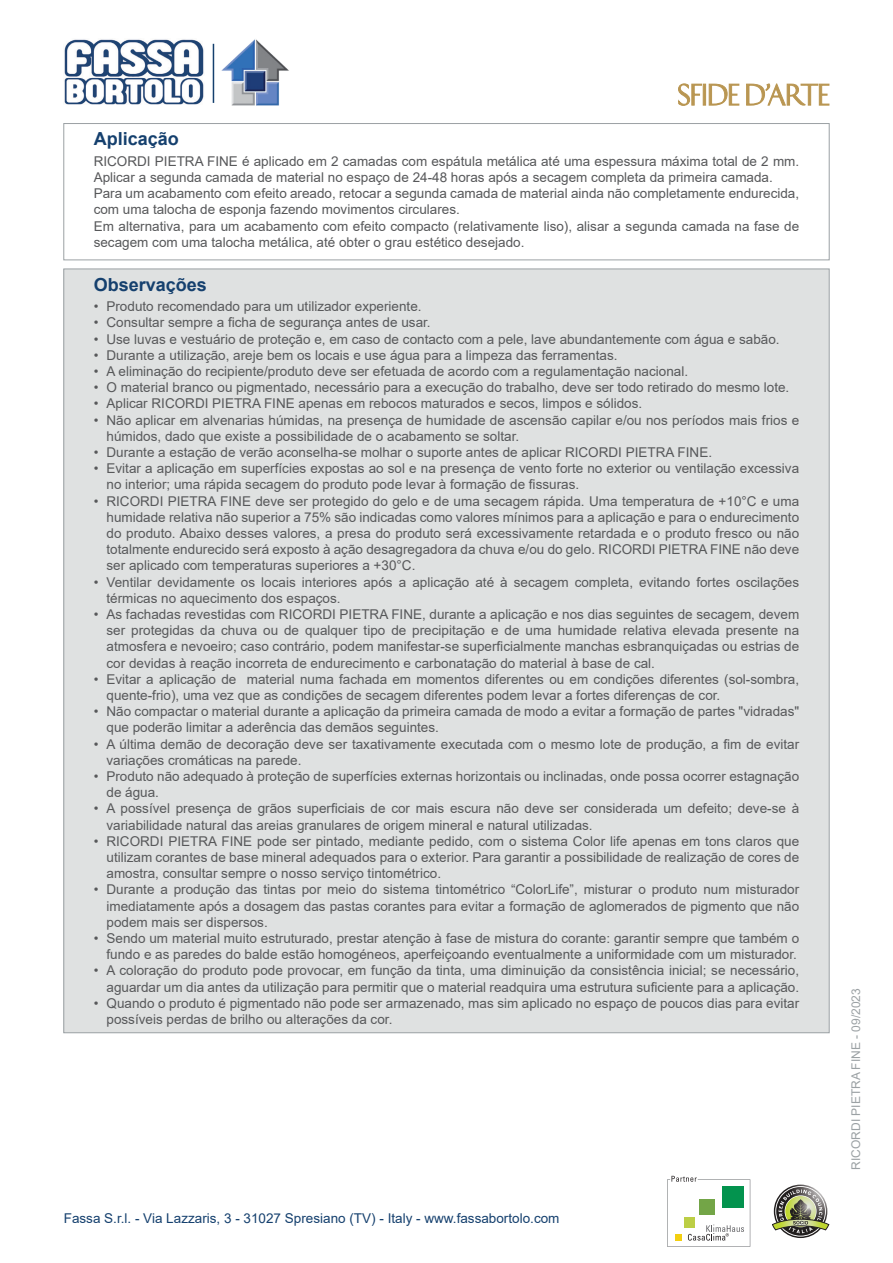
<style>
.page{position:relative;width:893px;height:1263px;background:#fff}
.page>*{position:absolute;margin:0;border:0;box-sizing:border-box;transform-origin:0 0}
.Titolo{font:700 18px "Arial";color:#15406e}
.Applicazione{font:13.5px/16.2px "Arial";color:#57585a}
.t1{font:13.5px "Arial";color:#15406e}
.t2{font:12px "Arial";color:#9ba1a4}
</style>
<div class="page">
<div style="left:64px;top:123px;width:765px;height:137px;border:1px solid #9ba1a4"></div>
<div style="left:64px;top:269px;width:765px;height:764px;background:#dfe1e1"></div>
<svg style="left:667px;top:1176px;width:83px;height:71px"></svg>
<svg style="left:772px;top:1186px;width:57px;height:50px"></svg>
<img style="left:64px;top:39px;width:140px;height:66px">
<hr style="left:213px;top:44px;width:1px;height:59px;background:#15406e">
<img style="left:221px;top:39px;width:68px;height:67px">
<svg style="left:678px;top:83px;width:24px;height:23px"></svg>
<hr style="left:703px;top:84px;width:3px;height:21px;background:#b99652">
<svg style="left:709px;top:84px;width:30px;height:22px"></svg>
<svg style="left:746px;top:83px;width:83px;height:23px"></svg>
<p class="Titolo" style="left:94px;top:126px;width:87px">Aplicação</p>
<p class="Applicazione" style="left:94px;top:153px;width:707px">RICORDI PIETRA FINE é aplicado em 2 camadas com espátula metálica até uma espessura máxima total de 2 mm.<br>Aplicar a segunda camada de material no espaço de 24-48 horas após a secagem completa da primeira camada.</p>
<p class="Applicazione" style="left:94px;top:185px;width:707px">Para um acabamento com efeito areado, retocar a segunda camada de material ainda não completamente endurecida, com uma talocha de esponja fazendo movimentos circulares.</p>
<p class="Applicazione" style="left:94px;top:218px;width:707px">Em alternativa, para um acabamento com efeito compacto (relativamente liso), alisar a segunda camada na fase de secagem com uma talocha metálica, até obter o grau estético desejado.</p>
<p class="Titolo" style="left:94px;top:272px;width:115px">Observações</p>
<p class="Applicazione" style="left:94px;top:298px;width:329px">• Produto recomendado para um utilizador experiente.</p>
<p class="Applicazione" style="left:94px;top:314px;width:338px">• Consultar sempre a ficha de segurança antes de usar.</p>
<p class="Applicazione" style="left:94px;top:331px;width:687px">• Use luvas e vestuário de proteção e, em caso de contacto com a pele, lave abundantemente com água e sabão.</p>
<p class="Applicazione" style="left:94px;top:347px;width:525px">• Durante a utilização, areje bem os locais e use água para a limpeza das ferramentas.</p>
<p class="Applicazione" style="left:94px;top:363px;width:596px">• A eliminação do recipiente/produto deve ser efetuada de acordo com a regulamentação nacional.</p>
<p class="Applicazione" style="left:94px;top:379px;width:697px">• O material branco ou pigmentado, necessário para a execução do trabalho, deve ser todo retirado do mesmo lote.</p>
<p class="Applicazione" style="left:94px;top:395px;width:550px">• Aplicar RICORDI PIETRA FINE apenas em rebocos maturados e secos, limpos e sólidos.</p>
<p class="Applicazione" style="left:106px;top:412px;width:694px;text-indent:-13px">• Não aplicar em alvenarias húmidas, na presença de humidade de ascensão capilar e/ou nos períodos mais frios e húmidos, dado que existe a possibilidade de o acabamento se soltar.</p>
<p class="Applicazione" style="left:94px;top:444px;width:620px">• Durante a estação de verão aconselha-se molhar o suporte antes de aplicar RICORDI PIETRA FINE.</p>
<p class="Applicazione" style="left:106px;top:460px;width:694px;text-indent:-13px">• Evitar a aplicação em superfícies expostas ao sol e na presença de vento forte no exterior ou ventilação excessiva no interior; uma rápida secagem do produto pode levar à formação de fissuras.</p>
<p class="Applicazione" style="left:106px;top:493px;width:694px;text-align:justify;text-indent:-13px">• RICORDI PIETRA FINE deve ser protegido do gelo e de uma secagem rápida. Uma temperatura de +10°C e uma humidade relativa não superior a 75% são indicadas como valores mínimos para a aplicação e para o endurecimento do produto. Abaixo desses valores, a presa do produto será excessivamente retardada e o produto fresco ou não totalmente endurecido será exposto à ação desagregadora da chuva e/ou do gelo. RICORDI PIETRA FINE não deve ser aplicado com temperaturas superiores a +30°C.</p>
<p class="Applicazione" style="left:106px;top:574px;width:694px;text-indent:-13px">• Ventilar devidamente os locais interiores após a aplicação até à secagem completa, evitando fortes oscilações térmicas no aquecimento dos espaços.</p>
<p class="Applicazione" style="left:106px;top:606px;width:694px;text-align:justify;text-indent:-13px">• As fachadas revestidas com RICORDI PIETRA FINE, durante a aplicação e nos dias seguintes de secagem, devem ser protegidas da chuva ou de qualquer tipo de precipitação e de uma humidade relativa elevada presente na atmosfera e nevoeiro; caso contrário, podem manifestar-se superficialmente manchas esbranquiçadas ou estrias de cor devidas à reação incorreta de endurecimento e carbonatação do material à base de cal.</p>
<p class="Applicazione" style="left:106px;top:671px;width:694px;text-indent:-13px">• Evitar a aplicação de material numa fachada em momentos diferentes ou em condições diferentes (sol-sombra, quente-frio), uma vez que as condições de secagem diferentes podem levar a fortes diferenças de cor.</p>
<p class="Applicazione" style="left:106px;top:703px;width:694px;text-indent:-13px">• Não compactar o material durante a aplicação da primeira camada de modo a evitar a formação de partes "vidradas" que poderão limitar a aderência das demãos seguintes.</p>
<p class="Applicazione" style="left:106px;top:736px;width:694px;text-indent:-13px">• A última demão de decoração deve ser taxativamente executada com o mesmo lote de produção, a fim de evitar variações cromáticas na parede.</p>
<p class="Applicazione" style="left:106px;top:768px;width:694px;text-indent:-13px">• Produto não adequado à proteção de superfícies externas horizontais ou inclinadas, onde possa ocorrer estagnação de água.</p>
<p class="Applicazione" style="left:106px;top:800px;width:694px;text-indent:-13px">• A possível presença de grãos superficiais de cor mais escura não deve ser considerada um defeito; deve-se à variabilidade natural das areias granulares de origem mineral e natural utilizadas.</p>
<p class="Applicazione" style="left:106px;top:833px;width:694px;text-align:justify;text-indent:-13px">• RICORDI PIETRA FINE pode ser pintado, mediante pedido, com o sistema Color life apenas em tons claros que utilizam corantes de base mineral adequados para o exterior. Para garantir a possibilidade de realização de cores de amostra, consultar sempre o nosso serviço tintométrico.</p>
<p class="Applicazione" style="left:106px;top:881px;width:694px;text-align:justify;text-indent:-13px">• Durante a produção das tintas por meio do sistema tintométrico “ColorLife”, misturar o produto num misturador imediatamente após a dosagem das pastas corantes para evitar a formação de aglomerados de pigmento que não podem mais ser dispersos.</p>
<p class="Applicazione" style="left:94px;top:930px;width:707px;text-align:right">• Sendo um material muito estruturado, prestar atenção à fase de mistura do corante: garantir sempre que também o fundo e as paredes do balde estão homogéneos, aperfeiçoando eventualmente a uniformidade com um misturador.</p>
<p class="Applicazione" style="left:94px;top:962px;width:707px;text-align:right">• A coloração do produto pode provocar, em função da tinta, uma diminuição da consistência inicial; se necessário, aguardar um dia antes da utilização para permitir que o material readquira uma estrutura suficiente para a aplicação.</p>
<p class="Applicazione" style="left:106px;top:995px;width:694px;text-indent:-13px">• Quando o produto é pigmentado não pode ser armazenado, mas sim aplicado no espaço de poucos dias para evitar possíveis perdas de brilho ou alterações da cor.</p>
<p class="t1" style="left:64px;top:1208px;width:497px">Fassa S.r.l. - Via Lazzaris, 3 - 31027 Spresiano (TV) - Italy - www.fassabortolo.com</p>
<p class="t2" style="left:848px;top:1170px;width:183px;rotate:-90deg">RICORDI PIETRA FINE - 09/2023</p>
</div>
